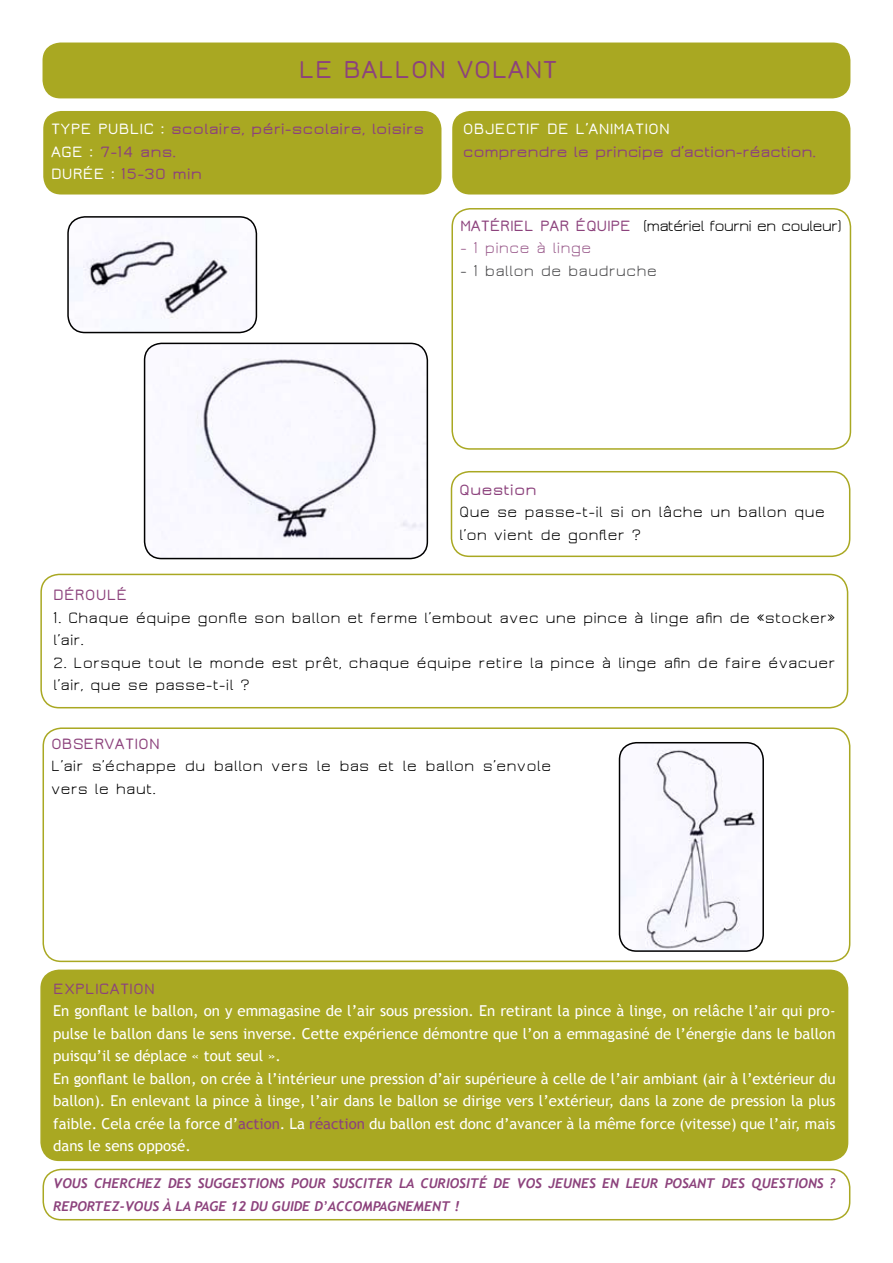
<style>
.page{position:relative;width:893px;height:1263px;background:#fff}
.page>*{position:absolute;margin:0;border:0;box-sizing:border-box;transform-origin:0 0}
.t1{font:600 27px "Jura";color:#8c427c}
.t2{font:16.5px/22.5px "Jura";color:#000}
.t3{font:600 16.5px/22.5px "Jura";color:#8c427c}
.t4{font:600 16.5px "Jura";letter-spacing:-.02em;color:#8c427c}
.t5{font:16.5px "Jura";letter-spacing:-.06em;color:#000}
.t6{font:600 16.5px "Jura";color:#fff}
.t7{font:16.5px "Jura";color:#4b4b4d}
.t8{font:16.5px "Jura";color:#9b5d8d}
.t9{font:15px/22.5px "Trebuchet MS";color:#fff}
.t10{font:italic 700 13.5px/22.5px "Trebuchet";color:#8c427c}
.s1{color:#fff}
.s2{color:#8c427c}
</style>
<div class="page">
<div style="left:43px;top:43px;width:807px;height:55px;background:#a9a822;border-radius:18px"></div>
<div style="left:43px;top:111px;width:398px;height:83px;background:#a9a822;border-radius:18px"></div>
<div style="left:452px;top:111px;width:398px;height:83px;background:#a9a822;border-radius:18px"></div>
<div style="left:451px;top:208px;width:400px;height:242px;border:2px solid #a9a822;border-radius:18px"></div>
<div style="left:40px;top:574px;width:808px;height:134px;border:2px solid #a9a822;border-radius:18px"></div>
<div style="left:43px;top:727px;width:807px;height:235px;border:2px solid #a9a822;border-radius:18px"></div>
<div style="left:451px;top:471px;width:399px;height:86px;border:2px solid #a9a822;border-radius:18px"></div>
<div style="left:41px;top:970px;width:807px;height:190px;background:#a9a822;border-radius:18px"></div>
<div style="left:40px;top:969px;width:808px;height:192px;border:2px solid #a9a822;border-radius:18px"></div>
<img style="left:68px;top:217px;width:188px;height:116px;border-radius:17px">
<div style="left:67px;top:216px;width:190px;height:117px;border:2px solid #000;border-radius:17px"></div>
<img style="left:145px;top:343px;width:282px;height:215px;border-radius:17px">
<div style="left:144px;top:343px;width:284px;height:216px;border:2px solid #000;border-radius:17px"></div>
<img style="left:619px;top:743px;width:144px;height:208px;border-radius:17px">
<div style="left:619px;top:742px;width:145px;height:210px;border:2px solid #000;border-radius:17px"></div>
<div style="left:43px;top:1169px;width:807px;height:51px;border:2px solid #a9a822;border-radius:18px"></div>
<h1 class="t1" style="left:299px;top:56px;width:261px">LE BALLON VOLANT</h1>
<p class="t3" style="left:51px;top:118px;width:375px"><span class="s1">TYPE PUBLIC :</span> scolaire, péri-scolaire, loisirs<br><span class="s1">AGE :</span> 7-14 ans.<br><span class="s1">DURÉE</span></p>
<p class="t3" style="left:111px;top:163px;width:93px"><span class="s1">:</span> 15-30 min</p>
<p class="t6" style="left:463px;top:121px;width:136px">OBJECTIF DE L’ANIMA</p>
<p class="t6" style="left:635px;top:121px;width:18px">TION</p>
<p class="t4" style="left:463px;top:143px;width:355px">comprendre le principe d’action-réaction.</p>
<p class="t3" style="left:460px;top:214px;width:39px">MATÉRIE</p>
<p class="t3" style="left:524px;top:214px;width:26px">L PAR</p>
<p class="t3" style="left:575px;top:214px;width:40px">ÉQUIPE</p>
<p class="t5" style="left:643px;top:217px;width:200px">(matériel fourni en couleur)</p>
<p class="t8" style="left:460px;top:240px;width:133px">- 1 pince à linge</p>
<p class="t7" style="left:460px;top:262px;width:199px">- 1 ballon de baudruche</p>
<p class="t3" style="left:459px;top:478px;width:79px">Question</p>
<p class="t2" style="left:459px;top:501px;width:368px">Que se passe-t-il si on lâche un ballon que l’on vient de gonfler ?</p>
<p class="t3" style="left:53px;top:584px;width:11px">DÉRO</p>
<p class="t3" style="left:96px;top:584px;width:30px">ULÉ</p>
<p class="t2" style="left:53px;top:606px;width:784px">1. Chaque équipe gonfle son ballon et ferme l’embout avec une pince à linge afin de «stocker» l’air.</p>
<p class="t2" style="left:53px;top:651px;width:784px">2. Lorsque tout le monde est prêt, chaque équipe retire la pince à linge afin de faire évacuer l’air, que se passe-t-il ?</p>
<p class="t3" style="left:51px;top:732px;width:12px">OBSER</p>
<p class="t3" style="left:105px;top:732px;width:39px">VATION</p>
<p class="t2" style="left:51px;top:755px;width:502px">L’air s’échappe du ballon vers le bas et le ballon s’envole vers le haut.</p>
<p class="t3" style="left:53px;top:977px;width:85px">EXPLICATION</p>
<p class="t9" style="left:53px;top:1000px;width:784px">En gonflant le ballon, on y emmagasine de l’air sous pression. En retirant la pince à linge, on relâche l’air qui pro&shy;pulse le ballon dans le sens inverse. Cette expérience démontre que l’on a emmagasiné de l’énergie dans le ballon puisqu’il se déplace « tout seul ».<br>En gonflant le ballon, on crée à l’intérieur une pression d’air supérieure à celle de l’air ambiant (air à l’extérieur du ballon). En enlevant la pince à linge, l’air dans le ballon se dirige vers l’extérieur, dans la zone de pression la plus faible. Cela crée la force d’<span class="s2">action</span>. La <span class="s2">réaction</span> du ballon est donc d’avancer à la même force (vitesse) que l’air, mais dans le sens opposé.</p>
<p class="t10" style="left:53px;top:1172px;width:784px">VOUS CHERCHEZ DES SUGGESTIONS POUR SUSCITER LA CURIOSITÉ DE VOS JEUNES EN LEUR POSANT DES QUESTIONS ?<br>REPORTEZ-VOUS À LA PAGE 12 DU GUIDE D’ACCOMPAGNEMENT !</p>
</div>
